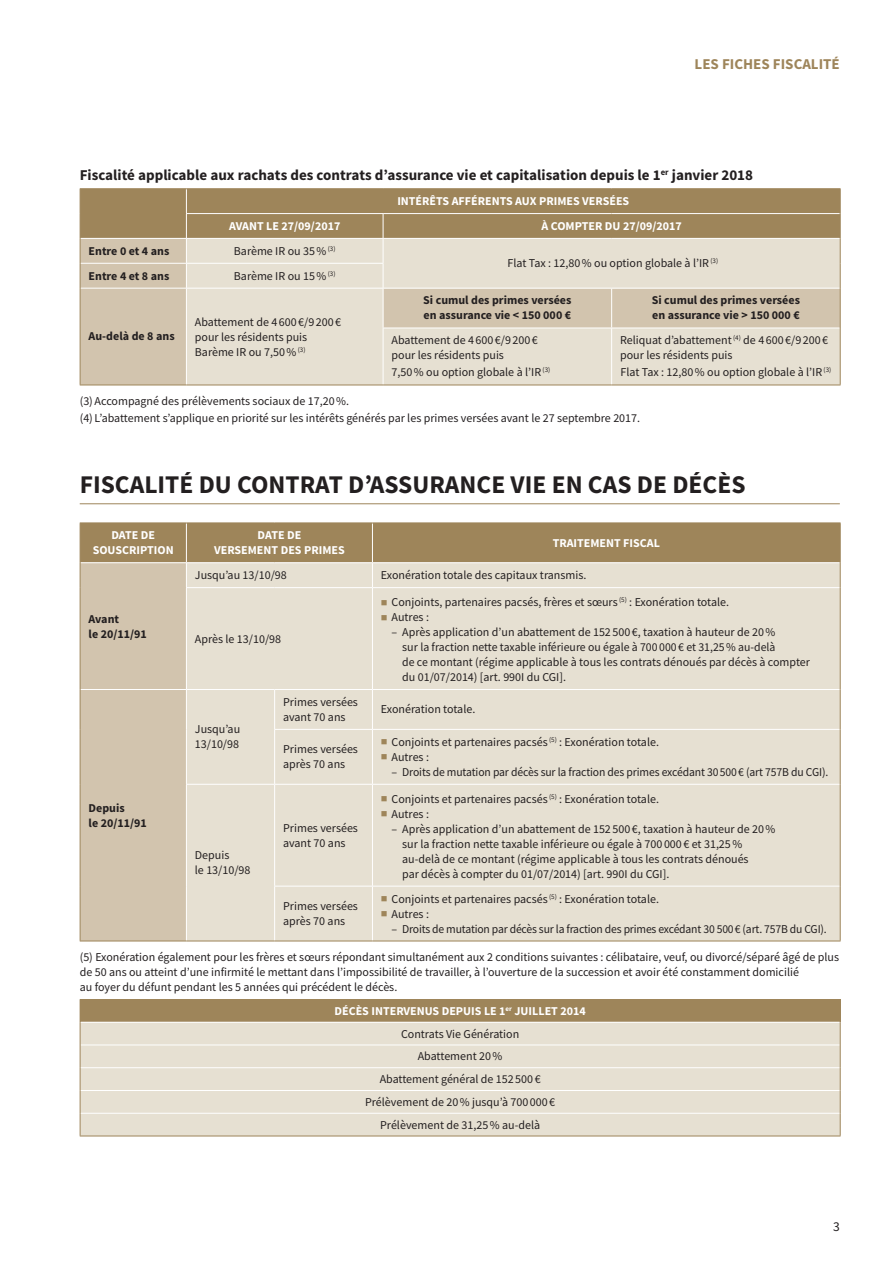
<style>
.page{position:relative;width:893px;height:1263px;background:#fff}
.page>*{position:absolute;margin:0;border:0;box-sizing:border-box;transform-origin:0 0}
.Titre_1{font:700 25.5px "Source Sans Pro";color:#231f20}
.Texte_Courant_Gras{font:700 15px "Source Sans Pro";color:#231f20}
.t1{font:700 15px "Source Sans Pro";color:#9e855a}
.t2{font:13.5px "Source Sans Pro";color:#231f20}
.Tableau_Texte_Couran{font:12px/15px "Source Sans Pro";color:#231f20}
.Texte_Renvoi{font:12px/15px "Source Sans Pro";color:#231f20}
.Tableau_Titre_1{font:700 12px/15px "Source Sans Pro";color:#fff;text-align:center}
.Tableau_Titre_2{font:700 12px/15px "Source Sans Pro";color:#231f20}
</style>
<div class="page">
<hr style="left:80px;top:503px;width:760px;height:1px;background:#9e855a">
<div style="left:81px;top:289px;width:105px;height:96px;background:#d2c4ae"></div>
<svg style="left:187px;top:289px;width:653px;height:96px;background:#e0d7c7"></svg>
<hr style="left:383px;top:288px;width:1px;height:40px;background:#fff">
<hr style="left:611px;top:288px;width:1px;height:40px;background:#fff">
<hr style="left:383px;top:328px;width:229px;height:1px;background:#fff">
<hr style="left:383px;top:328px;width:1px;height:57px;background:#fff">
<hr style="left:612px;top:328px;width:228px;height:1px;background:#fff">
<hr style="left:611px;top:328px;width:1px;height:57px;background:#fff">
<hr style="left:80px;top:188px;width:106px;height:1px;background:#9e855a">
<hr style="left:186px;top:188px;width:197px;height:1px;background:#9e855a">
<hr style="left:383px;top:188px;width:229px;height:1px;background:#9e855a">
<hr style="left:612px;top:188px;width:229px;height:1px;background:#9e855a">
<svg style="left:80px;top:189px;width:761px;height:99px;background:#c2b296"></svg>
<hr style="left:80px;top:288px;width:1px;height:40px;background:#9e855a">
<hr style="left:80px;top:328px;width:1px;height:57px;background:#9e855a">
<hr style="left:80px;top:385px;width:106px;height:1px;background:#9e855a">
<hr style="left:186px;top:385px;width:197px;height:1px;background:#9e855a">
<hr style="left:840px;top:288px;width:1px;height:40px;background:#9e855a">
<hr style="left:840px;top:328px;width:1px;height:57px;background:#9e855a">
<hr style="left:383px;top:385px;width:229px;height:1px;background:#9e855a">
<hr style="left:612px;top:385px;width:229px;height:1px;background:#9e855a">
<hr style="left:80px;top:522px;width:106px;height:1px;background:#9e855a">
<hr style="left:186px;top:522px;width:89px;height:1px;background:#9e855a">
<hr style="left:275px;top:522px;width:97px;height:1px;background:#9e855a">
<hr style="left:372px;top:522px;width:469px;height:1px;background:#9e855a">
<hr style="left:80px;top:941px;width:106px;height:1px;background:#9e855a">
<hr style="left:186px;top:941px;width:89px;height:1px;background:#9e855a">
<hr style="left:275px;top:941px;width:97px;height:1px;background:#9e855a">
<hr style="left:372px;top:941px;width:469px;height:1px;background:#9e855a">
<div style="left:80px;top:999px;width:760px;height:23px;background:#9e855a"></div>
<div style="left:81px;top:1023px;width:759px;height:112px;background:#e6e0d2"></div>
<hr style="left:80px;top:1044px;width:760px;height:1px;background:#fff">
<hr style="left:80px;top:1067px;width:760px;height:1px;background:#fff">
<hr style="left:80px;top:1090px;width:760px;height:1px;background:#fff">
<hr style="left:80px;top:1113px;width:760px;height:1px;background:#fff">
<hr style="left:80px;top:999px;width:761px;height:1px;background:#9e855a">
<svg style="left:80px;top:1022px;width:1px;height:113px"></svg>
<svg style="left:840px;top:1000px;width:1px;height:135px"></svg>
<hr style="left:80px;top:1135px;width:761px;height:1px;background:#9e855a">
<svg style="left:80px;top:523px;width:761px;height:418px;background:#dcd4c2"></svg>
<p class="t1" style="left:695px;top:54px;width:147px">LES FICHES FISCALITÉ</p>
<p class="Texte_Courant_Gras" style="left:80px;top:165px;width:675px">Fiscalité applicable aux rachats des contrats d’assurance vie et capitalisation depuis le 1<sup>er</sup> janvier 2018</p>
<p class="Tableau_Titre_1" style="left:397px;top:194px;width:233px">INTÉRÊTS AFFÉRENTS AUX PRIMES VERSÉES</p>
<p class="Tableau_Titre_1" style="left:229px;top:219px;width:113px">AVANT LE 27/09/2017</p>
<p class="Tableau_Titre_1" style="left:541px;top:219px;width:142px">À COMPTER DU 27/09/2017</p>
<p class="Tableau_Titre_2" style="left:89px;top:244px;width:82px">Entre 0 et 4 ans</p>
<p class="Tableau_Texte_Couran" style="left:234px;top:243px;width:103px">Barème IR ou 35% <sup>(3)</sup></p>
<p class="Tableau_Texte_Couran" style="left:507px;top:256px;width:212px">Flat Tax : 12,80% ou option globale à l’IR <sup>(3)</sup></p>
<p class="Tableau_Titre_2" style="left:89px;top:269px;width:82px">Entre 4 et 8 ans</p>
<p class="Tableau_Texte_Couran" style="left:234px;top:268px;width:103px">Barème IR ou 15% <sup>(3)</sup></p>
<p class="Tableau_Titre_2" style="left:89px;top:329px;width:88px">Au-delà de 8 ans</p>
<p class="Tableau_Texte_Couran" style="left:195px;top:314px;width:148px">Abattement de 4 600 €/9 200 € pour les résidents puis</p>
<p class="Tableau_Texte_Couran" style="left:195px;top:344px;width:112px">Barème IR ou 7,50% <sup>(3)</sup></p>
<p class="Tableau_Titre_2" style="left:423px;top:293px;width:150px">Si cumul des primes versées en assurance vie &lt; 150 000 €</p>
<p class="Tableau_Titre_2" style="left:652px;top:293px;width:150px">Si cumul des primes versées en assurance vie &gt; 150 000 €</p>
<p class="Tableau_Texte_Couran" style="left:392px;top:333px;width:148px">Abattement de 4 600 €/9 200 € pour les résidents puis</p>
<p class="Tableau_Texte_Couran" style="left:392px;top:365px;width:160px">7,50% ou option globale à l’IR <sup>(3)</sup></p>
<p class="Tableau_Texte_Couran" style="left:620px;top:333px;width:210px">Reliquat d’abattement <sup>(4)</sup> de 4 600 €/9 200 € pour les résidents puis</p>
<p class="Tableau_Texte_Couran" style="left:621px;top:365px;width:212px">Flat Tax : 12,80% ou option globale à l’IR <sup>(3)</sup></p>
<p class="Texte_Renvoi" style="left:80px;top:393px;width:271px">(3) Accompagné des prélèvements sociaux de 17,20%.</p>
<p class="Texte_Renvoi" style="left:80px;top:410px;width:562px">(4) L’abattement s’applique en priorité sur les intérêts générés par les primes versées avant le 27 septembre 2017.</p>
<p class="Titre_1" style="left:80px;top:468px;width:667px">FISCALITÉ DU CONTRAT D’ASSURANCE VIE EN CAS DE DÉCÈS</p>
<p class="Tableau_Titre_1" style="left:93px;top:528px;width:82px">DATE DE<br>SOUSCRIPTION</p>
<p class="Tableau_Titre_1" style="left:214px;top:528px;width:132px">DATE DE<br>VERSEMENT DES PRIMES</p>
<p class="Tableau_Titre_1" style="left:553px;top:536px;width:109px">TRAITEMENT FISCAL</p>
<p class="Tableau_Titre_2" style="left:89px;top:611px;width:60px">Avant<br>le 20/11/91</p>
<p class="Tableau_Titre_2" style="left:89px;top:801px;width:60px">Depuis<br>le 20/11/91</p>
<p class="Tableau_Texte_Couran" style="left:195px;top:568px;width:93px">Jusqu’au 13/10/98</p>
<p class="Tableau_Texte_Couran" style="left:381px;top:568px;width:207px">Exonération totale des capitaux transmis.</p>
<p class="Tableau_Texte_Couran" style="left:195px;top:631px;width:88px">Après le 13/10/98</p>
<p class="Texte_Renvoi" style="left:392px;top:594px;width:339px">Conjoints, partenaires pacsés, frères et sœurs <sup>(5)</sup> : Exonération totale.</p>
<p class="Texte_Renvoi" style="left:392px;top:609px;width:39px">Autres :</p>
<p class="Tableau_Texte_Couran" style="left:402px;top:624px;width:409px;text-indent:-11px">– Après application d’un abattement de 152 500 €, taxation à hauteur de 20%<br>sur la fraction nette taxable inférieure ou égale à 700 000 € et 31,25% au-delà<br>de ce montant (régime applicable à tous les contrats dénoués par décès à compter du 01/07/2014) [art. 990I du CGI].</p>
<p class="Tableau_Texte_Couran" style="left:195px;top:722px;width:47px">Jusqu’au<br>13/10/98</p>
<p class="Tableau_Texte_Couran" style="left:195px;top:847px;width:57px">Depuis<br>le 13/10/98</p>
<p class="Tableau_Texte_Couran" style="left:283px;top:694px;width:76px">Primes versées avant 70 ans</p>
<p class="Tableau_Texte_Couran" style="left:381px;top:702px;width:96px">Exonération totale.</p>
<p class="Tableau_Texte_Couran" style="left:283px;top:742px;width:76px">Primes versées après 70 ans</p>
<p class="Texte_Renvoi" style="left:392px;top:734px;width:269px">Conjoints et partenaires pacsés <sup>(5)</sup> : Exonération totale.</p>
<p class="Texte_Renvoi" style="left:392px;top:749px;width:39px">Autres :</p>
<p class="Tableau_Texte_Couran" style="left:392px;top:764px;width:438px">– Droits de mutation par décès sur la fraction des primes excédant 30 500 € (art 757B du CGI).</p>
<p class="Tableau_Texte_Couran" style="left:283px;top:820px;width:76px">Primes versées avant 70 ans</p>
<p class="Texte_Renvoi" style="left:392px;top:791px;width:269px">Conjoints et partenaires pacsés <sup>(5)</sup> : Exonération totale.</p>
<p class="Texte_Renvoi" style="left:392px;top:806px;width:39px">Autres :</p>
<p class="Tableau_Texte_Couran" style="left:402px;top:821px;width:375px;text-indent:-11px">– Après application d’un abattement de 152 500 €, taxation à hauteur de 20% sur la fraction nette taxable inférieure ou égale à 700 000 € et 31,25% au-delà de ce montant (régime applicable à tous les contrats dénoués<br>par décès à compter du 01/07/2014) [art. 990I du CGI].</p>
<p class="Texte_Renvoi" style="left:392px;top:891px;width:269px">Conjoints et partenaires pacsés <sup>(5)</sup> : Exonération totale.</p>
<p class="Texte_Renvoi" style="left:392px;top:906px;width:39px">Autres :</p>
<p class="Tableau_Texte_Couran" style="left:392px;top:921px;width:437px">– Droits de mutation par décès sur la fraction des primes excédant 30 500 € (art. 757B du CGI).</p>
<p class="Texte_Renvoi" style="left:80px;top:949px;width:761px">(5) Exonération également pour les frères et sœurs répondant simultanément aux 2 conditions suivantes : célibataire, veuf, ou divorcé/séparé âgé de plus de 50 ans ou atteint d’une infirmité le mettant dans l’impossibilité de travailler, à l’ouverture de la succession et avoir été constamment domicilié<br>au foyer du défunt pendant les 5 années qui précédent le décès.</p>
<p class="Tableau_Titre_1" style="left:335px;top:1004px;width:253px">DÉCÈS INTERVENUS DEPUIS LE 1<sup>er</sup> JUILLET 2014</p>
<p class="Tableau_Texte_Couran" style="left:401px;top:1026px;width:120px">Contrats Vie Génération</p>
<p class="Tableau_Texte_Couran" style="left:418px;top:1049px;width:86px">Abattement 20%</p>
<p class="Tableau_Texte_Couran" style="left:380px;top:1071px;width:162px">Abattement général de 152 500 €</p>
<p class="Tableau_Texte_Couran" style="left:365px;top:1094px;width:192px">Prélèvement de 20% jusqu’à 700 000 €</p>
<p class="Tableau_Texte_Couran" style="left:380px;top:1117px;width:161px">Prélèvement de 31,25% au-delà</p>
<p class="Tableau_Texte_Couran" style="left:283px;top:898px;width:76px">Primes versées après 70 ans</p>
<p class="t2" style="left:833px;top:1218px;width:8px">3</p>
</div>
